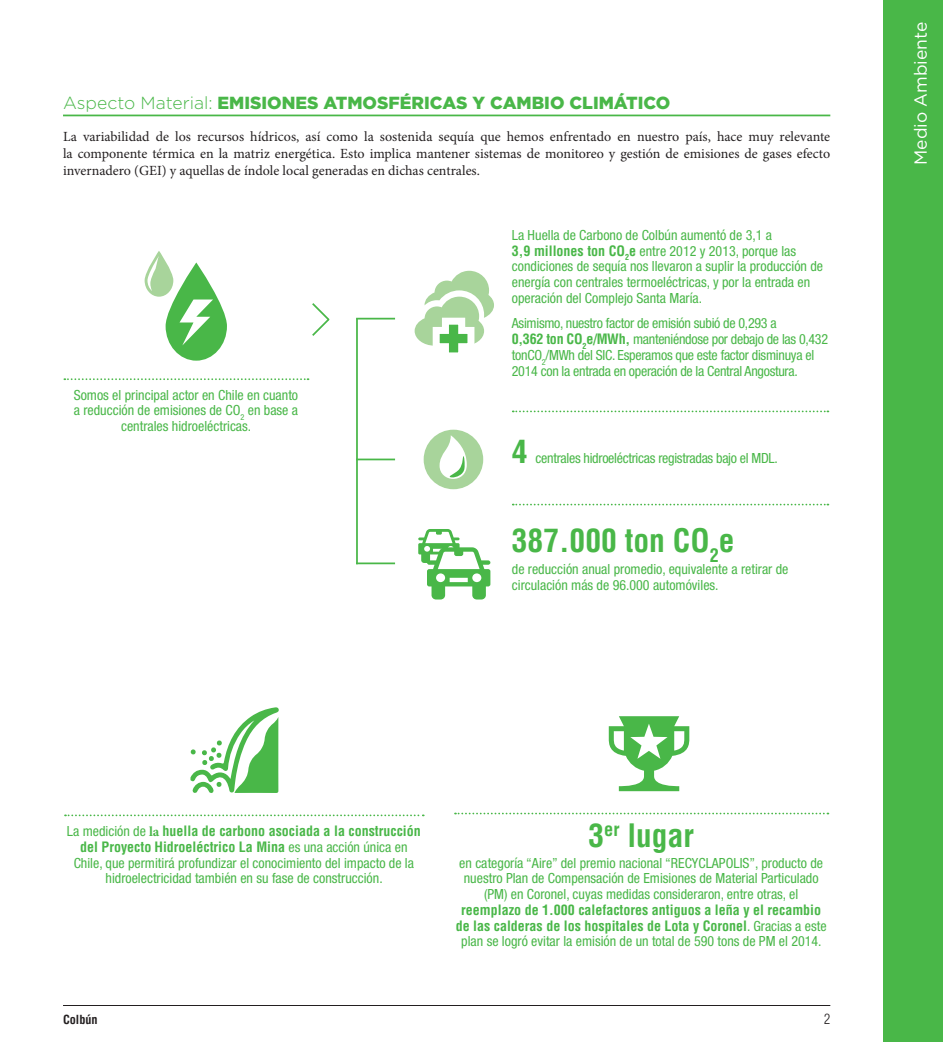
<style>
.page{position:relative;width:943px;height:1042px;background:#fff}
.page>*{position:absolute;margin:0;border:0;box-sizing:border-box;transform-origin:0 0}
.Num_iconos_OK{font:700 condensed 31.5px "Helvetica LT Std";color:#49b748}
.titulo{font:900 17.5px "Gotham";color:#49b748}
.t1{font:17.5px "Gotham";color:#fff}
.TXT_iconos_OK{font:condensed 14px/15.8px "Helvetica Neue LT Std";color:#49b748;text-align:center}
.Texto{font:14px/16.8px "Minion Pro";color:#231f20;text-align:justify}
.TXT_iconos_OK-2{font:condensed 14px/15.8px "Helvetica Neue LT Std";letter-spacing:-.02em;color:#49b748}
.Num_iconos_OK-2{font:condensed 14px "Helvetica Neue LT Std";letter-spacing:-.02em;color:#49b748}
.t2{font:300 condensed 14px "Helvetica LT Std";color:#231f20}
.t3{font:700 condensed 12.25px "Helvetica LT Std";color:#231f20}
.s1{font-weight:300}
.s2{font-family:"Helvetica LT Std";font-weight:700}
.s3{font-family:"Minion Pro";font-weight:700;font-stretch:normal}
</style>
<div class="page">
<hr style="left:63px;top:1005px;width:767px;height:1px;background:#231f20">
<div style="left:883px;top:0;width:60px;height:1042px;background:#49b748"></div>
<hr style="left:63px;top:115px;width:767px;height:1px;background:#49b748">
<svg style="left:64px;top:378px;width:244px;height:2px"></svg>
<svg style="left:512px;top:504px;width:316px;height:1px"></svg>
<svg style="left:512px;top:410px;width:316px;height:2px"></svg>
<svg style="left:65px;top:814px;width:359px;height:2px"></svg>
<svg style="left:455px;top:812px;width:373px;height:2px"></svg>
<svg style="left:608px;top:716px;width:81px;height:75px"></svg>
<svg style="left:145px;top:251px;width:82px;height:110px"></svg>
<svg style="left:414px;top:271px;width:80px;height:82px"></svg>
<div style="left:423px;top:430px;width:60px;height:59px;background:#a8d49b;border-radius:50%"></div>
<svg style="left:439px;top:435px;width:28px;height:44px"></svg>
<svg style="left:418px;top:529px;width:72px;height:70px"></svg>
<hr style="left:356px;top:319px;width:2px;height:245px;background:#49b748">
<hr style="left:356px;top:318px;width:39px;height:1px;background:#49b748">
<hr style="left:356px;top:458px;width:39px;height:2px;background:#49b748">
<hr style="left:356px;top:562px;width:39px;height:2px;background:#49b748">
<svg style="left:312px;top:303px;width:18px;height:33px"></svg>
<svg style="left:190px;top:707px;width:89px;height:86px"></svg>
<p class="titulo" style="left:63px;top:90px;width:609px"><span class="s1">Aspecto Material:</span> EMISIONES ATMOSFÉRICAS Y CAMBIO CLIMÁTICO</p>
<p class="Texto" style="left:63px;top:129px;width:768px">La variabilidad de los recursos hídricos, así como la sostenida sequía que hemos enfrentado en nuestro país, hace muy relevante la componente térmica en la matriz energética. Esto implica mantener sistemas de monitoreo y gestión de emisiones de gases efecto invernadero (GEI) y aquellas de índole local generadas en dichas centrales.</p>
<p class="TXT_iconos_OK" style="left:74px;top:387px;width:226px">Somos el principal actor en Chile en cuanto a reducción de emisiones de CO<sub>2</sub> en base a centrales hidroeléctricas.</p>
<p class="TXT_iconos_OK" style="left:512px;top:227px;width:313px;text-align:left">La Huella de Carbono de Colbún aumentó de 3,1 a<br><span class="s2">3,9 millones ton CO</span><sub>2</sub><span class="s2">e</span> entre 2012 y 2013, porque las condiciones de sequía nos llevaron a suplir la producción de energía con centrales termoeléctricas, y por la entrada en operación del Complejo Santa María.</p>
<p class="TXT_iconos_OK-2" style="left:512px;top:315px;width:318px">Asimismo, nuestro factor de emisión subió de 0,293 a<br><span class="s2">0,362 ton CO</span><sub>2</sub><span class="s2">e/MWh,</span> manteniéndose por debajo de las 0,432 tonCO<sub>2</sub>/MWh del SIC. Esperamos que este factor disminuya el 2014 con la entrada en operación de la Central Angostura.</p>
<p class="Num_iconos_OK" style="left:512px;top:432px;width:17px">4</p>
<p class="Num_iconos_OK-2" style="left:535px;top:450px;width:244px">centrales hidroeléctricas registradas bajo el MDL.</p>
<p class="Num_iconos_OK" style="left:512px;top:520px;width:224px">387.000 ton CO<sub>2</sub>e</p>
<p class="TXT_iconos_OK" style="left:512px;top:561px;width:278px;text-align:left">de reducción anual promedio, equivalente a retirar de circulación más de 96.000 automóviles.</p>
<p class="t1" style="left:909px;top:165px;width:145px;rotate:-90deg">Medio Ambiente</p>
<p class="TXT_iconos_OK" style="left:67px;top:823px;width:355px">La medición de <span class="s3">la</span> <span class="s2">huella de carbono asociada a la construcción del Proyecto Hidroeléctrico La Mina</span> es una acción única en Chile, que permitirá profundizar el conocimiento del impacto de la hidroelectricidad también en su fase de construcción.</p>
<p class="Num_iconos_OK" style="left:588px;top:815px;width:107px">3<sup>er</sup> lugar</p>
<p class="TXT_iconos_OK" style="left:455px;top:854px;width:372px">en categoría “Aire” del premio nacional “RECYCLAPOLIS”, producto de nuestro Plan de Compensación de Emisiones de Material Particulado (PM) en Coronel, cuyas medidas consideraron, entre otras, el <span class="s2">reemplazo de 1.000 calefactores antiguos a leña y el recambio de las calderas de los hospitales de Lota y Coronel</span>. Gracias a este plan se logró evitar la emisión de un total de 590 tons de PM el 2014.</p>
<p class="t3" style="left:63px;top:1011px;width:36px">Colbún</p>
<p class="t2" style="left:824px;top:1010px;width:8px">2</p>
</div>
